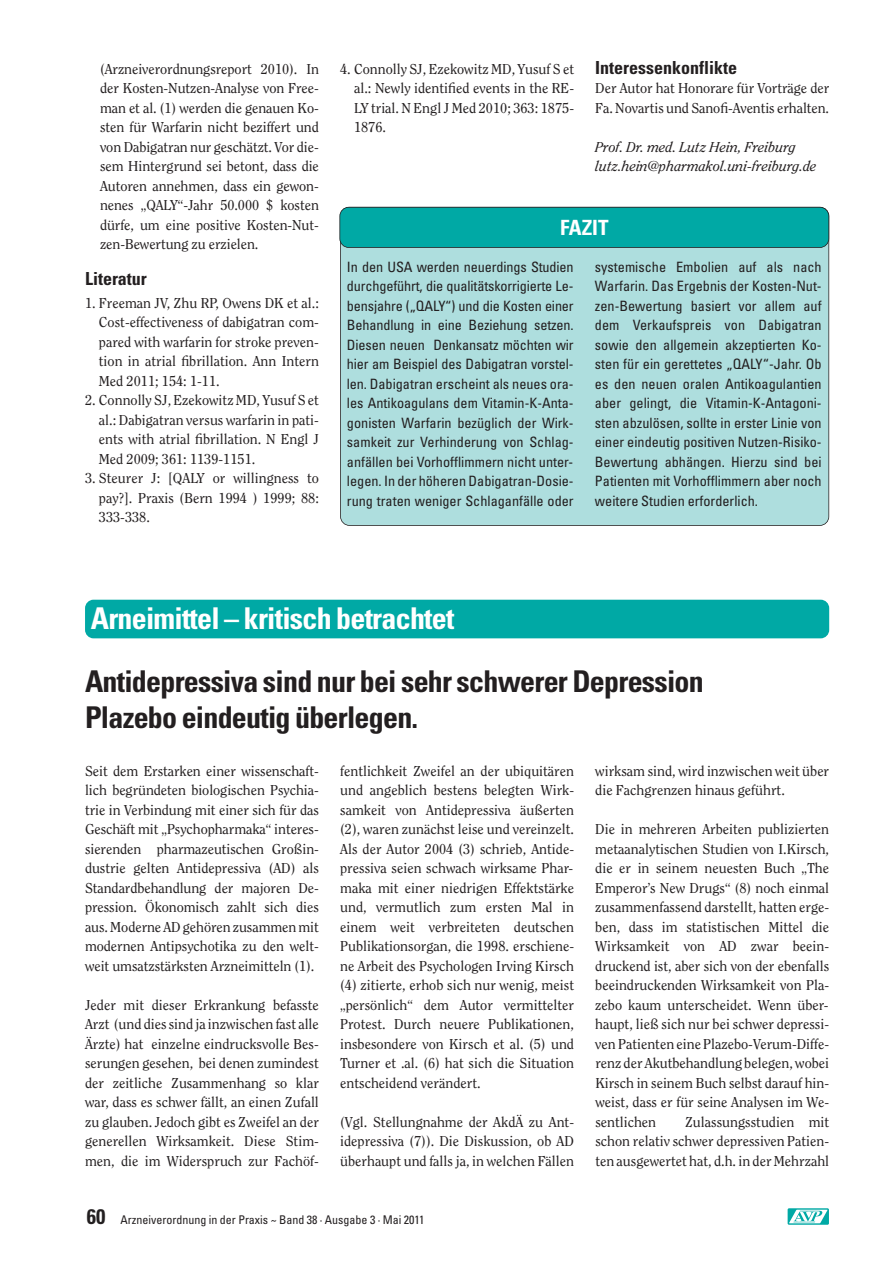
<style>
.page{position:relative;width:893px;height:1263px;background:#fff}
.page>*{position:absolute;margin:0;border:0;box-sizing:border-box;transform-origin:0 0}
.t1{font:700 condensed 30px/36px "Univers";letter-spacing:-.025em;color:#231f20}
.t2{font:700 condensed 30px "Univers";letter-spacing:-.025em;color:#fff}
.t3{font:700 condensed 21px "Univers";color:#fff}
.t4{font:700 condensed 18px "Univers";color:#231f20}
.t5{font:14.25px/19.5px "Clearface";color:#231f20;text-align:justify}
.t6{font:condensed 14.25px/19.5px "Univers";color:#231f20;text-align:justify}
.t7{font:italic 14.25px/19.5px "Clearface";color:#231f20}
.t8{font:condensed 12px "Univers";color:#231f20}
.s1{font-weight:700;font-size:21px}
</style>
<div class="page">
<svg style="left:788px;top:1208px;width:41px;height:17px"></svg>
<svg style="left:789px;top:1210px;width:38px;height:13px"></svg>
<div style="left:341px;top:207px;width:488px;height:318px;background:#aedede;border-radius:9px"></div>
<div style="left:340px;top:207px;width:489px;height:40px;background:#00a9a5;border-radius:9px"></div>
<div style="left:339px;top:207px;width:490px;height:41px;border:2px solid #231f20;border-radius:9px"></div>
<div style="left:85px;top:600px;width:744px;height:38px;background:#00a9a5;border-radius:9px"></div>
<p class="t5" style="left:100px;top:60px;width:220px">(Arzneiverordnungsreport 2010). In der Kosten-Nutzen-Analyse von Free&shy;man et al. (1) werden die genauen Ko&shy;sten für Warfarin nicht beziffert und von Dabigatran nur geschätzt. Vor die&shy;sem Hintergrund sei betont, dass die Autoren annehmen, dass ein gewon&shy;nenes „QALY“-Jahr 50.000 $ kosten dürfe, um eine positive Kosten-Nut&shy;zen-Bewertung zu erzielen.</p>
<p class="t4" style="left:85px;top:272px;width:63px">Literatur</p>
<p class="t5" style="left:99px;top:294px;width:222px;text-indent:-14px">1. Freeman JV, Zhu RP, Owens DK et al.:<br>Cost-effectiveness of dabigatran com&shy;pared with warfarin for stroke preven&shy;tion in atrial fibrillation. Ann Intern Med 2011; 154: 1-11.</p>
<p class="t5" style="left:99px;top:391px;width:222px;text-indent:-14px">2. Connolly SJ, Ezekowitz MD, Yusuf S et al.: Dabigatran versus warfarin in pati&shy;ents with atrial fibrillation. N Engl J Med 2009; 361: 1139-1151.</p>
<p class="t5" style="left:99px;top:469px;width:222px;text-indent:-14px">3. Steurer J: [QALY or willingness to pay?]. Praxis (Bern 1994 ) 1999; 88:<br>333-338.</p>
<p class="t5" style="left:354px;top:60px;width:222px;text-indent:-14px">4. Connolly SJ, Ezekowitz MD, Yusuf S et al.: Newly identified events in the RE-LY trial. N Engl J Med 2010; 363: 1875- 1876.</p>
<p class="t4" style="left:595px;top:61px;width:143px">Interessenkonflikte</p>
<p class="t5" style="left:595px;top:79px;width:235px">Der Autor hat Honorare für Vorträge der<br>Fa. Novartis und Sanofi-Aventis erhalten.</p>
<p class="t7" style="left:595px;top:138px;width:223px">Prof. Dr. med. Lutz Hein, Freiburg lutz.hein@pharmakol.uni-freiburg.de</p>
<h2 class="t3" style="left:560px;top:220px;width:50px">FAZIT</h2>
<p class="t6" style="left:347px;top:258px;width:228px">In den USA werden neuerdings Studien durchgeführt, die qualitätskorrigierte Le&shy;bensjahre („QALY“) und die Kosten einer Behandlung in eine Beziehung setzen.<br>Diesen neuen Denkansatz möchten wir hier am Beispiel des Dabigatran vorstel&shy;len. Dabigatran erscheint als neues ora&shy;les Antikoagulans dem Vitamin-K-Anta&shy;gonisten Warfarin bezüglich der Wirk&shy;samkeit zur Verhinderung von Schlag&shy;anfällen bei Vorhofflimmern nicht unter&shy;legen. In der höheren Dabigatran-Dosie&shy;rung traten weniger Schlaganfälle oder</p>
<p class="t6" style="left:595px;top:258px;width:228px">systemische Embolien auf als nach Warfarin. Das Ergebnis der Kosten-Nut&shy;zen-Bewertung basiert vor allem auf dem Verkaufspreis von Dabigatran sowie den allgemein akzeptierten Ko&shy;sten für ein gerettetes „QALY“-Jahr. Ob es den neuen oralen Antikoagulantien aber gelingt, die Vitamin-K-Antagoni&shy;sten abzulösen, sollte in erster Linie von einer eindeutig positiven Nutzen-Risiko-Bewertung abhängen. Hierzu sind bei Patienten mit Vorhofflimmern aber noch weitere Studien erforderlich.</p>
<h1 class="t2" style="left:91px;top:607px;width:365px">Arneimittel – kritisch betrachtet</h1>
<h1 class="t1" style="left:85px;top:666px;width:620px">Antidepressiva sind nur bei sehr schwerer Depression<br>Plazebo eindeutig überlegen.</h1>
<p class="t5" style="left:85px;top:762px;width:235px">Seit dem Erstarken einer wissenschaft&shy;lich begründeten biologischen Psychia&shy;trie in Verbindung mit einer sich für das Geschäft mit „Psychopharmaka“ interes&shy;sierenden pharmazeutischen Großin&shy;dustrie gelten Antidepressiva (AD) als Standardbehandlung der majoren De&shy;pression. Ökonomisch zahlt sich dies aus.Moderne ADgehören zusammen mit modernen Antipsychotika zu den welt&shy;weit umsatzstärksten Arzneimitteln (1).</p>
<p class="t5" style="left:85px;top:996px;width:235px">Jeder mit dieser Erkrankung befasste Arzt (und diessind ja inzwischen fast alle Ärzte) hat einzelne eindrucksvolle Bes&shy;serungen gesehen, bei denen zumindest der zeitliche Zusammenhang so klar war, dass es schwer fällt, an einen Zufall zu glauben. Jedoch gibt es Zweifel an der generellen Wirksamkeit. Diese Stim&shy;men, die im Widerspruch zur Fachöf-</p>
<p class="t5" style="left:340px;top:762px;width:235px">fentlichkeit Zweifel an der ubiquitären und angeblich bestens belegten Wirk&shy;samkeit von Antidepressiva äußerten (2), waren zunächst leise und vereinzelt.<br>Als der Autor 2004 (3) schrieb, Antide&shy;pressiva seien schwach wirksame Phar&shy;maka mit einer niedrigen Effektstärke und, vermutlich zum ersten Mal in einem weit verbreiteten deutschen Publikationsorgan, die 1998. erschiene&shy;ne Arbeit des Psychologen Irving Kirsch (4) zitierte, erhob sich nur wenig, meist „persönlich“ dem Autor vermittelter Protest. Durch neuere Publikationen, insbesondere von Kirsch et al. (5) und Turner et .al. (6) hat sich die Situation entscheidend verändert.</p>
<p class="t5" style="left:340px;top:1113px;width:235px">(Vgl. Stellungnahme der AkdÄ zu Ant&shy;idepressiva (7)). Die Diskussion, ob AD überhaupt und falls ja, in welchen Fällen</p>
<p class="t8" style="left:87px;top:1215px;width:339px"><span class="s1">60</span> Arzneiverordnung in der Praxis ~ Band 38 · Ausgabe 3 · Mai 2011</p>
<p class="t5" style="left:595px;top:762px;width:235px">wirksam sind, wird inzwischen weit über die Fachgrenzen hinaus geführt.</p>
<p class="t5" style="left:595px;top:820px;width:235px">Die in mehreren Arbeiten publizierten metaanalytischen Studien von I.Kirsch, die er in seinem neuesten Buch „The Emperor’s New Drugs“ (8) noch einmal zusammenfassend darstellt, hatten erge&shy;ben, dass im statistischen Mittel die Wirksamkeit von AD zwar beein&shy;druckend ist, aber sich von der ebenfalls beeindruckenden Wirksamkeit von Pla&shy;zebo kaum unterscheidet. Wenn über&shy;haupt, ließ sich nur bei schwer depressi&shy;ven Patienten eine Plazebo-Verum-Diffe&shy;renz der Akutbehandlung belegen,wobei Kirsch in seinem Buch selbst darauf hin&shy;weist, dass er für seine Analysen im We&shy;sentlichen</p>
<p class="t5" style="left:595px;top:1113px;width:235px;text-indent:90px">Zulassungsstudien mit schon relativ schwer depressiven Patien&shy;ten ausgewertet hat, d.h. in der Mehrzahl</p>
</div>
